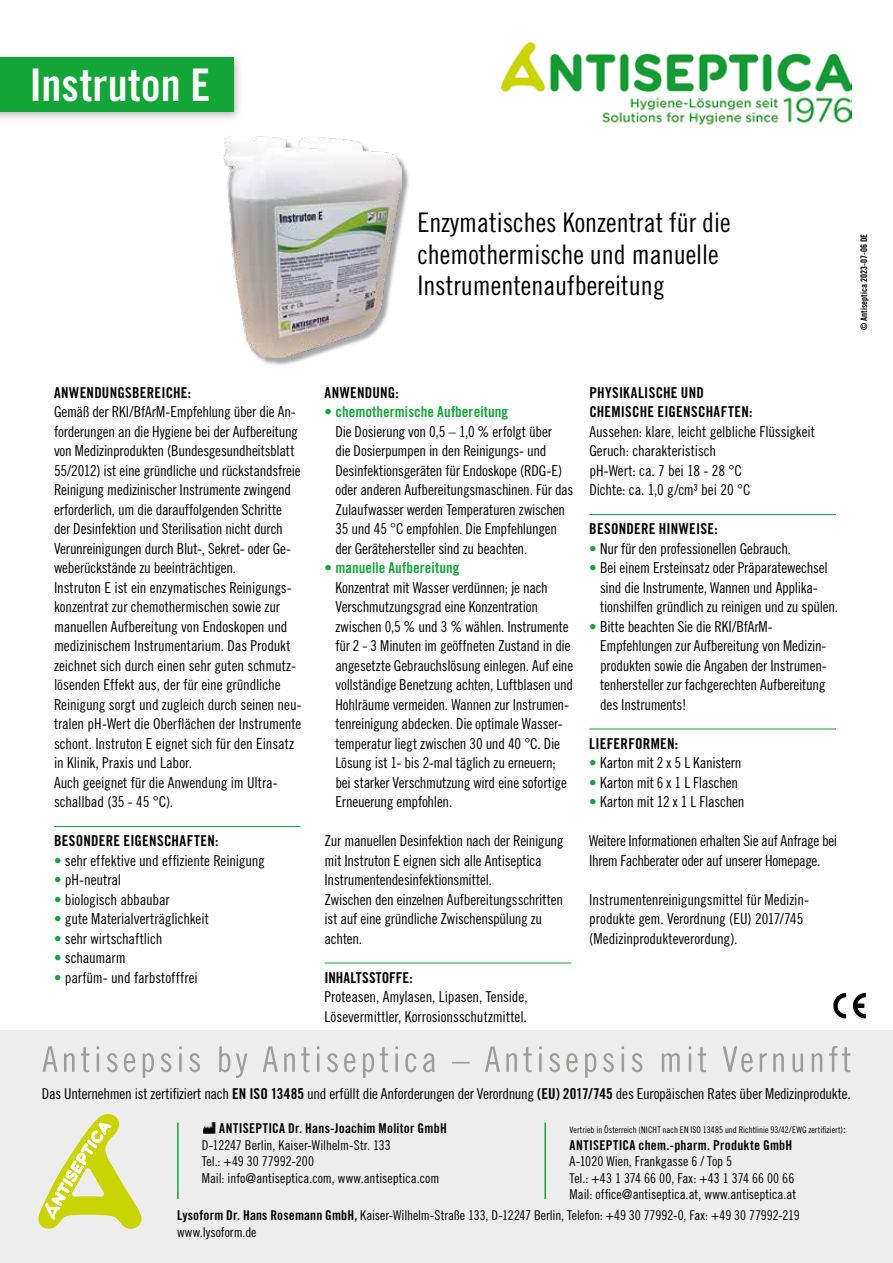
<style>
.page{position:relative;width:893px;height:1263px;background:#fff}
.page>*{position:absolute;margin:0;border:0;box-sizing:border-box;transform-origin:0 0}
.t1{font:45px "Trade Gothic LT Std Bd Cn 20";letter-spacing:.005em;color:#fff}
.t2{font:27px/31.5px "Trade Gothic LT Std Cn 18";color:#000}
.t3{font:15px/19.5px "Trade Gothic LT Std Cn 18";letter-spacing:-.015em;color:#000}
.t4{font:15px/19.5px "Trade Gothic LT Std Bd Cn 20";letter-spacing:.015em;color:#000}
.t5{font:15px "Trade Gothic LT Std Bd Cn 20";color:#13a538}
.t6{font:13.5px/16.5px "Trade Gothic LT Std Cn 18";color:#000}
.t7{font:13.5px "Trade Gothic LT Std Bd Cn 20";letter-spacing:.02em;color:#000}
.t8{font:9px "Trade Gothic LT Std Cn 18";letter-spacing:.005em;color:#000}
.t9{font:9px "Trade Gothic LT Std Bd Cn 20";color:#000}
.s1{color:#13a538}
.s2{font-family:"Trade Gothic LT Std Bd Cn 20";color:#13a538}
.s3{font-family:"Trade Gothic LT Std Bd Cn 20"}
.s4{font-size:13.5px}
</style>
<div class="page">
<img style="left:501px;top:42px;width:351px;height:83px">
<div style="left:0;top:52px;width:243px;height:71px;background:#000;opacity:.29"></div>
<div style="left:0;top:57px;width:234px;height:55px;background:#13a538"></div>
<div style="left:225px;top:137px;width:185px;height:229px;background:#000;opacity:.35"></div>
<img style="left:223px;top:135px;width:179px;height:223px">
<div style="left:0;top:1030px;width:893px;height:233px;background:#ededed"></div>
<svg style="left:43px;top:1046px;width:807px;height:32px"></svg>
<svg style="left:38px;top:1114px;width:104px;height:115px"></svg>
<hr style="left:177px;top:1123px;width:2px;height:76px;background:#13a538">
<hr style="left:544px;top:1123px;width:2px;height:76px;background:#13a538">
<svg style="left:203px;top:1122px;width:12px;height:11px"></svg>
<hr style="left:54px;top:826px;width:247px;height:1px;background:#13a538">
<hr style="left:325px;top:963px;width:246px;height:1px;background:#13a538">
<hr style="left:589px;top:514px;width:247px;height:1px;background:#13a538">
<hr style="left:589px;top:729px;width:247px;height:1px;background:#13a538">
<svg style="left:833px;top:993px;width:33px;height:25px"></svg>
<h1 class="t1" style="left:30px;top:58px;width:182px">Instruton E</h1>
<p class="t4" style="left:54px;top:383px;width:139px">ANWENDUNGSBEREICHE:</p>
<p class="t3" style="left:54px;top:402px;width:249px">Gemäß der RKI/BfArM-Empfehlung über die An&shy;forderungen an die Hygiene bei der Aufbereitung von Medizinprodukten (Bundesgesundheitsblatt 55/2012) ist eine gründliche und rückstandsfreie Reinigung medizinischer Instrumente zwingend erforderlich, um die darauffolgenden Schritte der Desinfektion und Sterilisation nicht durch Verunreinigungen durch Blut-, Sekret- oder Ge&shy;weberückstände zu beeinträchtigen.<br>Instruton E ist ein enzymatisches Reinigungs&shy;konzentrat zur chemothermischen sowie zur manuellen Aufbereitung von Endoskopen und medizinischem Instrumentarium. Das Produkt zeichnet sich durch einen sehr guten schmutz&shy;lösenden Effekt aus, der für eine gründliche Reinigung sorgt und zugleich durch seinen neu&shy;tralen pH-Wert die Oberflächen der Instrumente schont. Instruton E eignet sich für den Einsatz in Klinik, Praxis und Labor.<br>Auch geeignet für die Anwendung im Ultra&shy;schallbad (35 - 45 °C).</p>
<p class="t4" style="left:54px;top:831px;width:166px">BESONDERE EIGENSCHAFTEN:</p>
<p class="t3" style="left:54px;top:851px;width:212px"><span class="s1">•</span> sehr effektive und effiziente Reinigung</p>
<p class="t3" style="left:54px;top:870px;width:69px"><span class="s1">•</span> pH-neutral</p>
<p class="t3" style="left:54px;top:890px;width:117px"><span class="s1">•</span> biologisch abbaubar</p>
<p class="t3" style="left:54px;top:909px;width:156px"><span class="s1">•</span> gute Materialverträglichkeit</p>
<p class="t3" style="left:54px;top:929px;width:110px"><span class="s1">•</span> sehr wirtschaftlich</p>
<p class="t3" style="left:54px;top:948px;width:73px"><span class="s1">•</span> schaumarm</p>
<p class="t3" style="left:54px;top:968px;width:145px"><span class="s1">•</span> parfüm- und farbstofffrei</p>
<h2 class="t2" style="left:417px;top:206px;width:315px">Enzymatisches Konzentrat für die chemothermische und manuelle<br>Instrumentenaufbereitung</h2>
<p class="t4" style="left:325px;top:383px;width:76px">ANWENDUNG:</p>
<p class="t5" style="left:325px;top:403px;width:185px">• chemothermische Aufbereitung</p>
<p class="t3" style="left:335px;top:422px;width:239px">Die Dosierung von 0,5 – 1,0 % erfolgt über<br>die Dosierpumpen in den Reinigungs- und Desinfektionsgeräten für Endoskope (RDG-E) oder anderen Aufbereitungsmaschinen. Für das Zulaufwasser werden Temperaturen zwischen 35 und 45 °C empfohlen. Die Empfehlungen der Gerätehersteller sind zu beachten.</p>
<p class="t5" style="left:325px;top:559px;width:136px">• manuelle Aufbereitung</p>
<p class="t3" style="left:335px;top:578px;width:239px">Konzentrat mit Wasser verdünnen; je nach Verschmutzungsgrad eine Konzentration zwischen 0,5 % und 3 % wählen. Instrumente für 2 - 3 Minuten im geöffneten Zustand in die angesetzte Gebrauchslösung einlegen. Auf eine vollständige Benetzung achten, Luftblasen und Hohlräume vermeiden. Wannen zur Instrumen&shy;tenreinigung abdecken. Die optimale Wasser&shy;temperatur liegt zwischen 30 und 40 °C. Die Lösung ist 1- bis 2-mal täglich zu erneuern; bei starker Verschmutzung wird eine sofortige Erneuerung empfohlen.</p>
<p class="t3" style="left:325px;top:831px;width:240px">Zur manuellen Desinfektion nach der Reinigung mit Instruton E eignen sich alle Antiseptica Instrumentendesinfektionsmittel.<br>Zwischen den einzelnen Aufbereitungsschritten ist auf eine gründliche Zwischenspülung zu achten.</p>
<p class="t4" style="left:325px;top:968px;width:90px">INHALTSSTOFFE:</p>
<p class="t3" style="left:325px;top:987px;width:205px">Proteasen, Amylasen, Lipasen, Tenside,<br>Lösevermittler, Korrosionsschutzmittel.</p>
<p class="t4" style="left:589px;top:383px;width:165px">PHYSIKALISCHE UND<br>CHEMISCHE EIGENSCHAFTEN:</p>
<p class="t3" style="left:589px;top:422px;width:227px">Aussehen: klare, leicht gelbliche Flüssigkeit<br>Geruch: charakteristisch<br>pH-Wert: ca. 7 bei 18 - 28 °C<br>Dichte: ca. 1,0 g/cm³ bei 20 °C</p>
<p class="t4" style="left:589px;top:519px;width:130px">BESONDERE HINWEISE:</p>
<p class="t3" style="left:589px;top:539px;width:203px"><span class="s2">•</span> Nur für den professionellen Gebrauch.</p>
<p class="t3" style="left:600px;top:558px;width:239px;text-indent:-11px"><span class="s2">•</span> Bei einem Ersteinsatz oder Präparatewechsel sind die Instrumente, Wannen und Applika&shy;tionshilfen gründlich zu reinigen und zu spülen.</p>
<p class="t3" style="left:600px;top:617px;width:228px;text-indent:-11px"><span class="s2">•</span> Bitte beachten Sie die RKI/BfArM-Empfehlungen zur Aufbereitung von Medizin&shy;produkten sowie die Angaben der Instrumen&shy;tenhersteller zur fachgerechten Aufbereitung des Instruments!</p>
<p class="t4" style="left:589px;top:734px;width:90px">LIEFERFORMEN:</p>
<p class="t3" style="left:589px;top:753px;width:154px"><span class="s2">•</span> Karton mit 2 x 5 L Kanistern</p>
<p class="t3" style="left:589px;top:773px;width:150px"><span class="s2">•</span> Karton mit 6 x 1 L Flaschen</p>
<p class="t3" style="left:589px;top:792px;width:157px"><span class="s2">•</span> Karton mit 12 x 1 L Flaschen</p>
<p class="t3" style="left:589px;top:831px;width:249px">Weitere Informationen erhalten Sie auf Anfrage bei<br>Ihrem Fachberater oder auf unserer Homepage.</p>
<p class="t3" style="left:589px;top:890px;width:221px">Instrumentenreinigungsmittel für Medizin&shy;produkte gem. Verordnung (EU) 2017/745 (Medizinprodukteverordung).</p>
<p class="t9" style="left:858px;top:330px;width:98px;rotate:-90deg">© Antiseptica 2023-07-06 DE</p>
<p class="t3" style="left:42px;top:1083px;width:810px">Das Unternehmen ist zertifiziert nach <span class="s3">EN ISO 13485</span> und erfüllt die Anforderungen der Verordnung <span class="s3">(EU) 2017/745</span> des Europäischen Rates über Medizinprodukte.</p>
<p class="t8" style="left:570px;top:1124px;width:278px">Vertrieb in Österreich (NICHT nach EN ISO 13485 und Richtlinie 93/42/EWG zertifiziert)<span class="s4">:</span></p>
<p class="t7" style="left:570px;top:1136px;width:224px">ANTISEPTICA chem.-pharm. Produkte GmbH</p>
<p class="t6" style="left:570px;top:1153px;width:228px">A-1020 Wien, Frankgasse 6 / Top 5<br>Tel.: +43 1 374 66 00, Fax: +43 1 374 66 00 66<br>Mail: office@antiseptica.at, www.antiseptica.at</p>
<p class="t6" style="left:177px;top:1207px;width:624px"><span class="s3">Lysoform Dr. Hans Rosemann GmbH,</span> Kaiser-Wilhelm-Straße 133, D-12247 Berlin, Telefon: +49 30 77992-0, Fax: +49 30 77992-219 www.lysoform.de</p>
<p class="t7" style="left:219px;top:1120px;width:229px">ANTISEPTICA Dr. Hans-Joachim Molitor GmbH</p>
<p class="t6" style="left:202px;top:1136px;width:239px">D-12247 Berlin, Kaiser-Wilhelm-Str. 133<br>Tel.: +49 30 77992-200<br>Mail: info@antiseptica.com, www.antiseptica.com</p>
</div>
